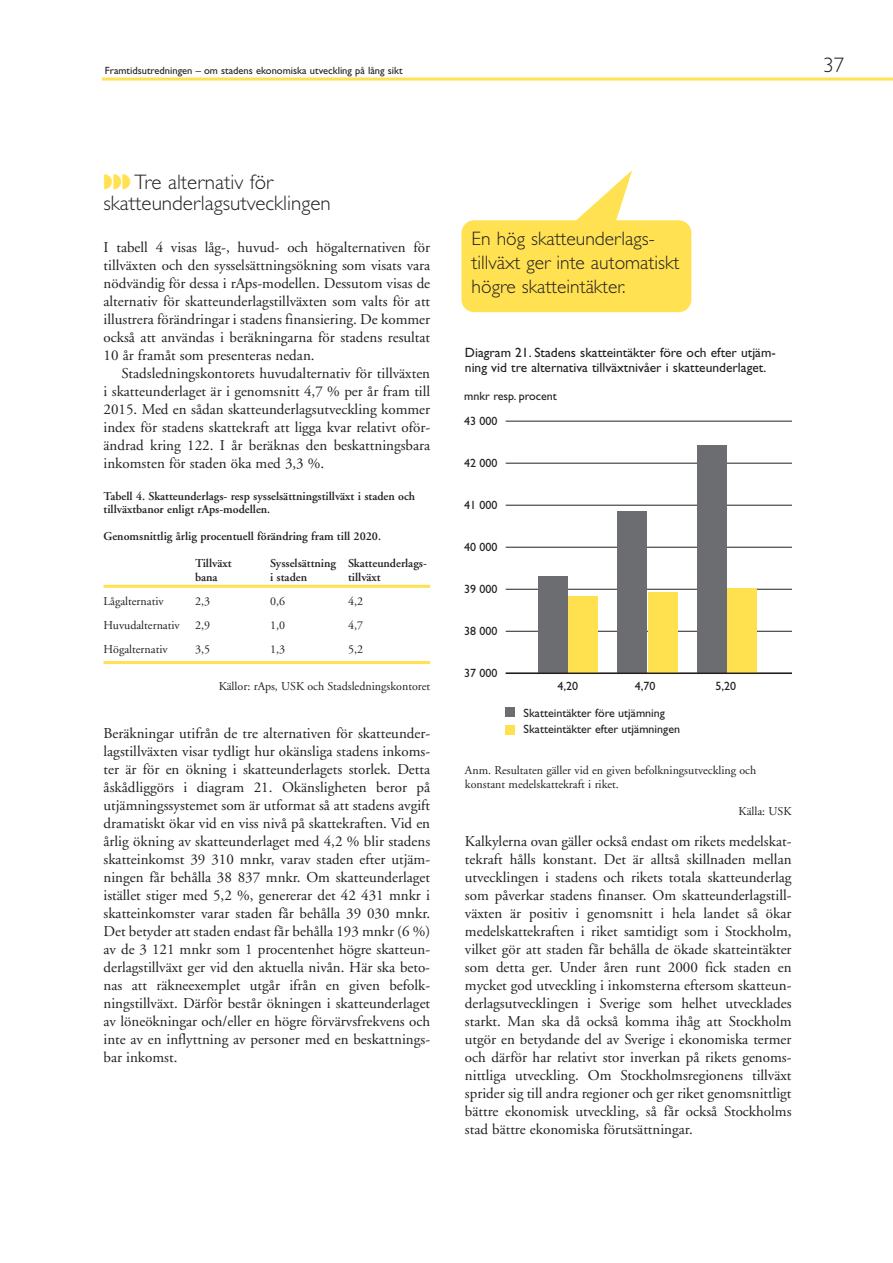
<style>
.page{position:relative;width:893px;height:1263px;background:#fff}
.page>*{position:absolute;margin:0;border:0;box-sizing:border-box;transform-origin:0 0}
.t1{font:300 21px/21px "Gill Sans";color:#231f20}
.t2{font:300 19.5px/24px "Gill Sans";color:#231f20}
.t3{font:15px/18px "Adobe Garamond";color:#231f20;text-align:justify}
.t4{font:13.5px/15px "Gill Sans";color:#231f20}
.t5{font:600 12px/13.5px "Adobe Garamond";color:#231f20}
.t6{font:12px/13.5px "Adobe Garamond";color:#231f20}
.t7{font:12px/16.6px "Gill Sans";color:#231f20}
.t8{font:10.5px "Gill Sans";color:#231f20}
.s1{color:#ffe152}
</style>
<div class="page">
<hr style="left:104px;top:585px;width:326px;height:3px;background:#ffe152">
<hr style="left:104px;top:661px;width:326px;height:3px;background:#ffe152">
<hr style="left:102px;top:78px;width:791px;height:3px;background:#ffe152">
<div style="left:505px;top:707px;width:10px;height:10px;background:#6c6d70"></div>
<div style="left:505px;top:725px;width:10px;height:9px;background:#ffe04e"></div>
<hr style="left:506px;top:631px;width:286px;height:1px;background:#231f20">
<hr style="left:506px;top:589px;width:286px;height:1px;background:#231f20">
<hr style="left:506px;top:547px;width:286px;height:1px;background:#231f20">
<hr style="left:506px;top:505px;width:286px;height:1px;background:#231f20">
<hr style="left:506px;top:463px;width:286px;height:1px;background:#231f20">
<hr style="left:506px;top:421px;width:286px;height:1px;background:#231f20">
<div style="left:538px;top:576px;width:29px;height:97px;background:#6c6d70"></div>
<div style="left:617px;top:512px;width:30px;height:161px;background:#6c6d70"></div>
<div style="left:697px;top:445px;width:30px;height:228px;background:#6c6d70"></div>
<div style="left:568px;top:596px;width:30px;height:77px;background:#ffe04e"></div>
<div style="left:648px;top:592px;width:30px;height:81px;background:#ffe04e"></div>
<div style="left:727px;top:588px;width:30px;height:85px;background:#ffe04e"></div>
<hr style="left:506px;top:672px;width:286px;height:2px;background:#231f20">
<div style="left:461px;top:220px;width:230px;height:92px;background:#ffe152;border-radius:13px"></div>
<svg style="left:561px;top:170px;width:71px;height:51px"></svg>
<p class="t8" style="left:105px;top:66px;width:299px">Framtidsutredningen – om stadens ekonomiska utveckling på lång sikt</p>
<h1 class="t1" style="left:823px;top:56px;width:22px">37</h1>
<h1 class="t1" style="left:104px;top:174px;width:229px"><span class="s1">◗◗◗</span> Tre alternativ för skatteunderlagsutvecklingen</h1>
<p class="t3" style="left:104px;top:240px;width:328px">I tabell 4 visas låg-, huvud- och högalternativen för tillväxten och den sysselsättningsökning som visats vara nödvändig för dessa i rAps-modellen. Dessutom visas de alternativ för skatteunderlagstillväxten som valts för att illustrera förändringar i stadens finansiering. De kommer också att användas i beräkningarna för stadens resultat 10 år framåt som presenteras nedan.</p>
<p class="t3" style="left:104px;top:366px;width:328px;text-indent:18px">Stadsledningskontorets huvudalternativ för tillväxten i skatteunderlaget är i genomsnitt 4,7 % per år fram till 2015. Med en sådan skatteunderlagsutveckling kommer index för stadens skattekraft att ligga kvar relativt oför&shy;ändrad kring 122. I år beräknas den beskattningsbara inkomsten för staden öka med 3,3 %.</p>
<p class="t5" style="left:104px;top:490px;width:313px">Tabell 4. Skatteunderlags- resp sysselsättningstillväxt i staden och tillväxtbanor enligt rAps-modellen.</p>
<p class="t5" style="left:104px;top:530px;width:279px">Genomsnittlig årlig procentuell förändring fram till 2020.</p>
<p class="t5" style="left:195px;top:557px;width:38px">Tillväxt</p>
<p class="t5" style="left:270px;top:557px;width:158px">Sysselsättning Skatteunderlags-</p>
<p class="t5" style="left:195px;top:571px;width:24px">bana</p>
<p class="t5" style="left:270px;top:571px;width:39px">i staden</p>
<p class="t5" style="left:348px;top:571px;width:34px">tillväxt</p>
<p class="t6" style="left:104px;top:595px;width:62px">Lågalternativ</p>
<p class="t6" style="left:195px;top:595px;width:16px">2,3</p>
<p class="t6" style="left:270px;top:595px;width:16px">0,6</p>
<p class="t6" style="left:348px;top:595px;width:16px">4,2</p>
<p class="t6" style="left:104px;top:619px;width:78px">Huvudalternativ</p>
<p class="t6" style="left:195px;top:619px;width:17px">2,9</p>
<p class="t6" style="left:270px;top:619px;width:16px">1,0</p>
<p class="t6" style="left:348px;top:619px;width:16px">4,7</p>
<p class="t6" style="left:104px;top:643px;width:66px">Högalternativ</p>
<p class="t6" style="left:195px;top:643px;width:16px">3,5</p>
<p class="t6" style="left:270px;top:643px;width:16px">1,3</p>
<p class="t6" style="left:348px;top:643px;width:16px">5,2</p>
<p class="t6" style="left:219px;top:680px;width:213px">Källor: rAps, USK och Stadsledningskontoret</p>
<p class="t3" style="left:104px;top:726px;width:328px">Beräkningar utifrån de tre alternativen för skatteunder&shy;lagstillväxten visar tydligt hur okänsliga stadens inkoms&shy;ter är för en ökning i skatteunderlagets storlek. Detta åskådliggörs i diagram 21. Okänsligheten beror på utjämningssystemet som är utformat så att stadens avgift dramatiskt ökar vid en viss nivå på skattekraften. Vid en årlig ökning av skatteunderlaget med 4,2 % blir stadens skatteinkomst 39 310 mnkr, varav staden efter utjäm&shy;ningen får behålla 38 837 mnkr. Om skatteunderlaget istället stiger med 5,2 %, genererar det 42 431 mnkr i skatteinkomster varar staden får behålla 39 030 mnkr.<br>Det betyder att staden endast får behålla 193 mnkr (6 %) av de 3 121 mnkr som 1 procentenhet högre skatteun&shy;derlagstillväxt ger vid den aktuella nivån. Här ska beto&shy;nas att räkneexemplet utgår ifrån en given befolk&shy;ningstillväxt. Därför består ökningen i skatteunderlaget av löneökningar och/eller en högre förvärvsfrekvens och inte av en inflyttning av personer med en beskattnings&shy;bar inkomst.</p>
<h2 class="t2" style="left:472px;top:229px;width:209px">En hög skatteunderlags&shy;tillväxt ger inte automatiskt högre skatteintäkter.</h2>
<p class="t4" style="left:465px;top:346px;width:312px">Diagram 21. Stadens skatteintäkter före och efter utjäm&shy;ning vid tre alternativa tillväxtnivåer i skatteunderlaget.</p>
<p class="t7" style="left:464px;top:388px;width:94px">mnkr resp. procent</p>
<p class="t7" style="left:464px;top:414px;width:35px">43 000</p>
<p class="t7" style="left:464px;top:456px;width:35px">42 000</p>
<p class="t7" style="left:464px;top:498px;width:35px">41 000</p>
<p class="t7" style="left:464px;top:540px;width:35px">40 000</p>
<p class="t7" style="left:464px;top:582px;width:35px">39 000</p>
<p class="t7" style="left:464px;top:624px;width:35px">38 000</p>
<p class="t7" style="left:464px;top:666px;width:35px">37 000</p>
<p class="t7" style="left:557px;top:679px;width:22px">4,20</p>
<p class="t7" style="left:635px;top:679px;width:22px">4,70</p>
<p class="t7" style="left:715px;top:679px;width:22px">5,20</p>
<p class="t7" style="left:524px;top:705px;width:158px">Skatteintäkter före utjämning<br>Skatteintäkter efter utjämningen</p>
<p class="t6" style="left:465px;top:764px;width:293px">Anm. Resultaten gäller vid en given befolkningsutveckling och konstant medelskattekraft i riket.</p>
<p class="t6" style="left:739px;top:805px;width:54px">Källa: USK</p>
<p class="t3" style="left:465px;top:834px;width:328px">Kalkylerna ovan gäller också endast om rikets medelskat&shy;tekraft hålls konstant. Det är alltså skillnaden mellan utvecklingen i stadens och rikets totala skatteunderlag som påverkar stadens finanser. Om skatteunderlagstill&shy;växten är positiv i genomsnitt i hela landet så ökar medelskattekraften i riket samtidigt som i Stockholm, vilket gör att staden får behålla de ökade skatteintäkter som detta ger. Under åren runt 2000 fick staden en mycket god utveckling i inkomsterna eftersom skatteun&shy;derlagsutvecklingen i Sverige som helhet utvecklades starkt. Man ska då också komma ihåg att Stockholm utgör en betydande del av Sverige i ekonomiska termer och därför har relativt stor inverkan på rikets genoms&shy;nittliga utveckling. Om Stockholmsregionens tillväxt sprider sig till andra regioner och ger riket genomsnittligt bättre ekonomisk utveckling, så får också Stockholms stad bättre ekonomiska förutsättningar.</p>
</div>
